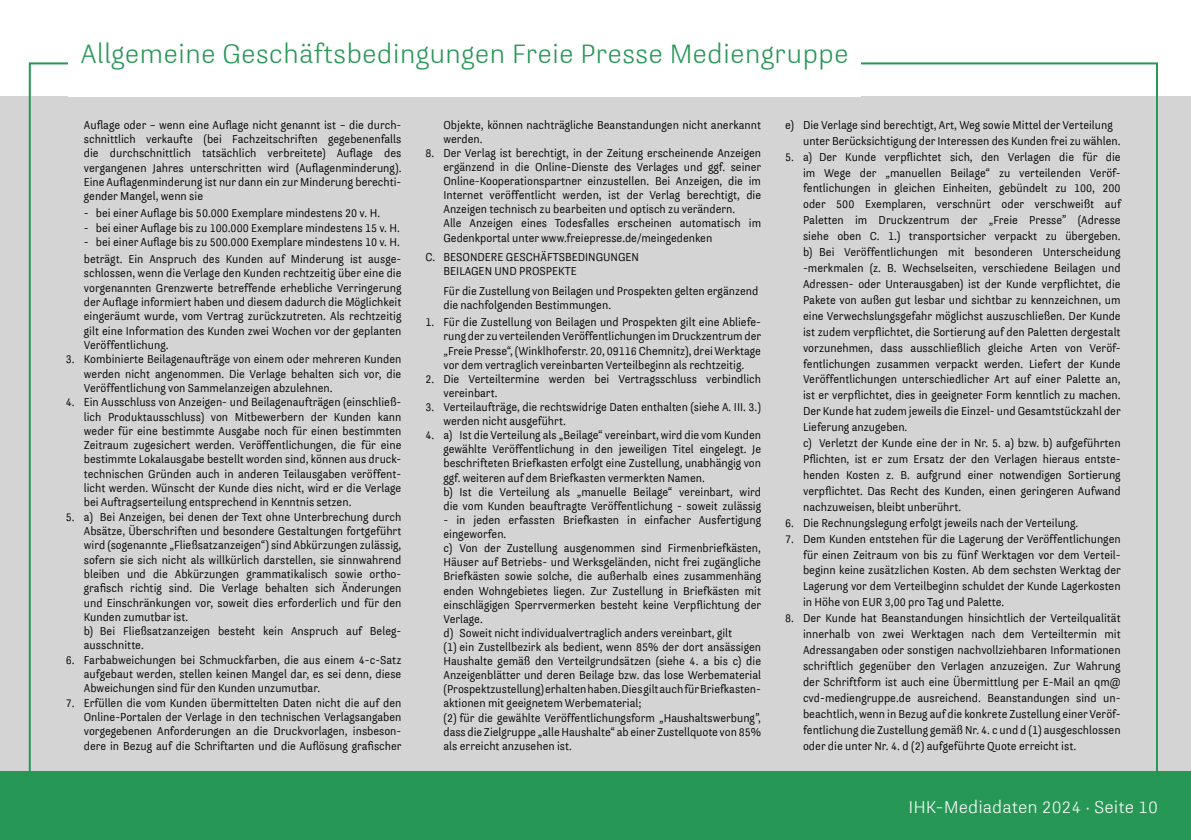
<style>
.page{position:relative;width:1191px;height:840px;background:#fff}
.page>*{position:absolute;margin:0;border:0;box-sizing:border-box;transform-origin:0 0}
.t1{font:300 28px "Medien Union Sans";color:#279756}
.t2{font:300 18px "Medien Union Sans";color:#fff}
.t3{font:12px/14.2px "Medien Union Sans";color:#000;scale:.91 1}
</style>
<div class="page">
<div style="left:0;top:96px;width:1191px;height:743px;background:#d5d4d4"></div>
<div style="left:0;top:771px;width:1191px;height:68px;background:#279756"></div>
<h1 class="t1" style="left:80px;top:37px;width:769px">Allgemeine Geschäftsbedingungen Freie Presse Mediengruppe</h1>
<p class="t3" style="left:84px;top:117px;width:350px;text-align:justify">Auflage oder – wenn eine Auflage nicht genannt ist – die durch&shy;schnittlich verkaufte (bei Fachzeitschriften gegebenenfalls die durchschnittlich tatsächlich verbreitete) Auflage des vergangenen Jahres unterschritten wird (Auflagenminderung).<br>Eine Auflagenminderung ist nur dann ein zur Minderung berechti&shy;gender Mangel, wenn sie</p>
<p class="t3" style="left:84px;top:206px;width:327px">- bei einer Auflage bis 50.000 Exemplare mindestens 20 v. H.</p>
<p class="t3" style="left:84px;top:220px;width:349px">- bei einer Auflage bis zu 100.000 Exemplare mindestens 15 v. H.</p>
<p class="t3" style="left:84px;top:233px;width:350px;line-height:17.2px">- bei einer Auflage bis zu 500.000 Exemplare mindestens 10 v. H. beträgt. Ein Anspruch des Kunden auf Minderung ist ausge-</p>
<p class="t3" style="left:84px;top:266px;width:350px;text-align:justify">schlossen, wenn die Verlage den Kunden rechtzeitig über eine die vorgenannten Grenzwerte betreffende erhebliche Verringerung der Auflage informiert haben und diesem dadurch die Möglichkeit eingeräumt wurde, vom Vertrag zurückzutreten. Als rechtzeitig gilt eine Information des Kunden zwei Wochen vor der geplanten Veröffentlichung.</p>
<p class="t3" style="left:84px;top:352px;width:350px;text-align:justify;text-indent:-18px">3. Kombinierte Beilagenaufträge von einem oder mehreren Kunden werden nicht angenommen. Die Verlage behalten sich vor, die Veröffentlichung von Sammelanzeigen abzulehnen.</p>
<p class="t3" style="left:84px;top:395px;width:350px;text-align:justify;text-indent:-18px">4. Ein Ausschluss von Anzeigen- und Beilagenaufträgen (einschließ&shy;lich Produktausschluss) von Mitbewerbern der Kunden kann weder für eine bestimmte Ausgabe noch für einen bestimmten Zeitraum zugesichert werden. Veröffentlichungen, die für eine bestimmte Lokalausgabe bestellt worden sind, können aus druck&shy;technischen Gründen auch in anderen Teilausgaben veröffent&shy;licht werden. Wünscht der Kunde dies nicht, wird er die Verlage bei Auftragserteilung entsprechend in Kenntnis setzen.</p>
<p class="t3" style="left:84px;top:509px;width:350px;text-indent:-18px">5. a) Bei Anzeigen, bei denen der Text ohne Unterbrechung durch Absätze, Überschriften und besondere Gestaltungen fortgeführt wird (sogenannte „Fließsatzanzeigen“) sind Abkürzungen zulässig, sofern sie sich nicht als willkürlich darstellen, sie sinnwahrend bleiben und die Abkürzungen grammatikalisch sowie ortho&shy;grafisch richtig sind. Die Verlage behalten sich Änderungen und Einschränkungen vor, soweit dies erforderlich und für den Kunden zumutbar ist.<br>b) Bei Fließsatzanzeigen besteht kein Anspruch auf Beleg&shy;ausschnitte.</p>
<p class="t3" style="left:84px;top:652px;width:350px;text-align:justify;text-indent:-18px">6. Farbabweichungen bei Schmuckfarben, die aus einem 4-c-Satz aufgebaut werden, stellen keinen Mangel dar, es sei denn, diese Abweichungen sind für den Kunden unzumutbar.</p>
<p class="t3" style="left:84px;top:695px;width:351px;text-align:justify;text-indent:-18px">7. Erfüllen die vom Kunden übermittelten Daten nicht die auf den Online-Portalen der Verlage in den technischen Verlagsangaben vorgegebenen Anforderungen an die Druckvorlagen, insbeson&shy;dere in Bezug auf die Schriftarten und die Auflösung grafischer</p>
<p class="t3" style="left:443px;top:117px;width:350px">Objekte, können nachträgliche Beanstandungen nicht anerkannt werden.</p>
<p class="t3" style="left:443px;top:145px;width:351px;text-indent:-18px">8. Der Verlag ist berechtigt, in der Zeitung erscheinende Anzeigen ergänzend in die Online-Dienste des Verlages und ggf. seiner Online-Kooperationspartner einzustellen. Bei Anzeigen, die im Internet veröffentlicht werden, ist der Verlag berechtigt, die Anzeigen technisch zu bearbeiten und optisch zu verändern.<br>Alle Anzeigen eines Todesfalles erscheinen automatisch im Gedenkportal unter www.freiepresse.de/meingedenken</p>
<p class="t3" style="left:425px;top:250px;width:36px">C. Besondere</p>
<p class="t3" style="left:506px;top:250px;width:17px">Geschäftsbedingungen</p>
<p class="t3" style="left:443px;top:264px;width:15px">Beilagen</p>
<p class="t3" style="left:494px;top:264px;width:9px">und</p>
<p class="t3" style="left:443px;top:261px;width:347px;line-height:19.8px;text-indent:76px">Prospekte<br>Für die Zustellung von Beilagen und Prospekten gelten ergänzend</p>
<p class="t3" style="left:443px;top:298px;width:186px">die nachfolgenden Bestimmungen.</p>
<p class="t3" style="left:443px;top:315px;width:351px;text-align:justify;text-indent:-18px">1. Für die Zustellung von Beilagen und Prospekten gilt eine Abliefe&shy;rung der zu verteilenden Veröffentlichungen im Druckzentrum der „Freie Presse“, (Winklhoferstr. 20, 09116 Chemnitz), drei Werktage vor dem vertraglich vereinbarten Verteilbeginn als rechtzeitig.</p>
<p class="t3" style="left:443px;top:371px;width:350px;text-indent:-18px">2. Die Verteiltermine werden bei Vertragsschluss verbindlich vereinbart.</p>
<p class="t3" style="left:443px;top:399px;width:350px;text-indent:-18px">3. Verteilaufträge, die rechtswidrige Daten enthalten (siehe A. III. 3.) werden nicht ausgeführt.</p>
<p class="t3" style="left:443px;top:428px;width:350px;text-indent:-18px">4. a) Ist die Verteilung als „Beilage“ vereinbart, wird die vom Kunden gewählte Veröffentlichung in den jeweiligen Titel eingelegt. Je beschrifteten Briefkasten erfolgt eine Zustellung, unabhängig von ggf. weiteren auf dem Briefkasten vermerkten Namen.<br>b) Ist die Verteilung als „manuelle Beilage“ vereinbart, wird die vom Kunden beauftragte Veröffentlichung - soweit zulässig</p>
<p class="t3" style="left:443px;top:512px;width:351px">- in jeden erfassten Briefkasten in einfacher Ausfertigung eingeworfen.<br>c) Von der Zustellung ausgenommen sind Firmenbriefkästen, Häuser auf Betriebs- und Werksgeländen, nicht frei zugängliche Briefkästen sowie solche, die außerhalb eines zusammenhäng enden Wohngebietes liegen. Zur Zustellung in Briefkästen mit einschlägigen Sperrvermerken besteht keine Verpflichtung der Verlage.<br>d) Soweit nicht individualvertraglich anders vereinbart, gilt<br>(1) ein Zustellbezirk als bedient, wenn 85% der dort ansässigen Haushalte gemäß den Verteilgrundsätzen (siehe 4. a bis c) die Anzeigenblätter und deren Beilage bzw. das lose Werbematerial (Prospektzustellung) erhalten haben. Dies gilt auch für Briefkasten&shy;aktionen mit geeignetem Werbematerial;<br>(2) für die gewählte Veröffentlichungsform „Haushaltswerbung”, dass die Zielgruppe „alle Haushalte“ ab einerZustellquote von 85% als erreicht anzusehen ist.</p>
<p class="t3" style="left:803px;top:117px;width:350px;line-height:15.8px;text-indent:-18px">e) Die Verlage sind berechtigt, Art, Weg sowie Mittel der Verteilung unter Berücksichtigung der Interessen des Kunden frei zu wählen.</p>
<p class="t3" style="left:803px;top:148px;width:351px;line-height:16px;text-indent:-18px">5. a) Der Kunde verpflichtet sich, den Verlagen die für die im Wege der „manuellen Beilage“ zu verteilenden Veröf&shy;fentlichungen in gleichen Einheiten, gebündelt zu 100, 200 oder 500 Exemplaren, verschnürt oder verschweißt auf Paletten im Druckzentrum der „Freie Presse” (Adresse siehe oben C. 1.) transportsicher verpackt zu übergeben. b) Bei Veröffentlichungen mit besonderen Unterscheidung -merkmalen (z. B. Wechselseiten, verschiedene Beilagen und Adressen- oder Unterausgaben) ist der Kunde verpflichtet, die Pakete von außen gut lesbar und sichtbar zu kennzeichnen, um eine Verwechslungsgefahr möglichst auszuschließen. Der Kunde ist zudem verpflichtet, die Sortierung auf den Paletten dergestalt vorzunehmen, dass ausschließlich gleiche Arten von Veröf&shy;fentlichungen zusammen verpackt werden. Liefert der Kunde Veröffentlichungen unterschiedlicher Art auf einer Palette an, ist er verpflichtet, dies in geeigneter Form kenntlich zu machen.<br>Der Kunde hat zudem jeweils die Einzel- und Gesamtstückzahl der Lieferung anzugeben.<br>c) Verletzt der Kunde eine der in Nr. 5. a) bzw. b) aufgeführten Pflichten, ist er zum Ersatz der den Verlagen hieraus entste&shy;henden Kosten z. B. aufgrund einer notwendigen Sortierung verpflichtet. Das Recht des Kunden, einen geringeren Aufwand nachzuweisen, bleibt unberührt.</p>
<p class="t3" style="left:785px;top:515px;width:324px">6. Die Rechnungslegung erfolgt jeweils nach der Verteilung.</p>
<p class="t3" style="left:803px;top:530px;width:351px;line-height:16px;text-align:justify;text-indent:-18px">7. Dem Kunden entstehen für die Lagerung der Veröffentlichungen für einen Zeitraum von bis zu fünf Werktagen vor dem Verteil&shy;beginn keine zusätzlichen Kosten. Ab dem sechsten Werktag der Lagerung vor dem Verteilbeginn schuldet der Kunde Lagerkosten in Höhe von EUR 3,00 pro Tag und Palette.</p>
<p class="t3" style="left:803px;top:609px;width:350px;line-height:16px;text-align:justify;text-indent:-18px">8. Der Kunde hat Beanstandungen hinsichtlich der Verteilqualität innerhalb von zwei Werktagen nach dem Verteiltermin mit Adressangaben oder sonstigen nachvollziehbaren Informationen schriftlich gegenüber den Verlagen anzuzeigen. Zur Wahrung der Schriftform ist auch eine Übermittlung per E-Mail an qm@ cvd-mediengruppe.de ausreichend. Beanstandungen sind un&shy;beachtlich, wenn in Bezug auf die konkrete Zustellung einer Veröf&shy;fentlichung die Zustellung gemäß Nr. 4. c und d (1) ausgeschlossen oder die unter Nr. 4. d (2) aufgeführte Quote erreicht ist.</p>
<h2 class="t2" style="left:908px;top:795px;width:251px">IHK-Mediadaten 2024 · Seite 10</h2>
</div>
